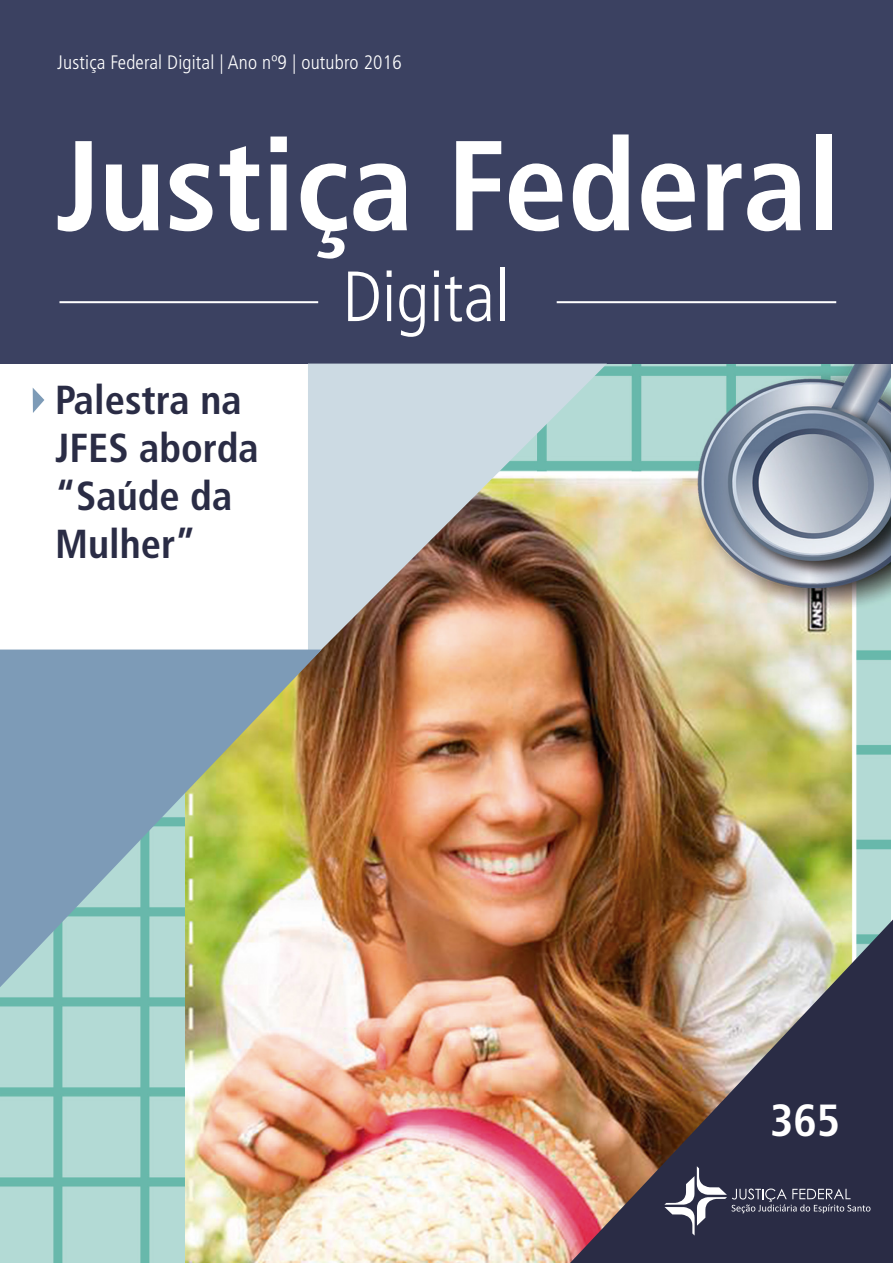
<style>
.page{position:relative;width:893px;height:1263px;background:#fff}
.page>*{position:absolute;margin:0;border:0;box-sizing:border-box;transform-origin:0 0}
.t1{font:condensed 127.65px "Frutiger 67 Bold";color:#fff}
.t2{font:condensed 70.95px "Frutiger 47 Light";color:#fff}
.t3{font:condensed 45px "Frutiger 67 Bold";color:#fff}
.t4{font:condensed 40.5px/48px "Frutiger 67 Bold";color:#2a2c45}
.t5{font:condensed 19.5px "Frutiger 47 Light";letter-spacing:.01em;color:#fff}
</style>
<div class="page">
<img style="left:184px;top:364px;width:706px;height:899px">
<img style="left:0;top:987px;width:87px;height:276px">
<img style="left:87px;top:987px;width:97px;height:276px">
<div style="left:0;top:0;width:893px;height:364px;background:#3b4161"></div>
<hr style="left:59px;top:301px;width:259px;height:2px;background:#fff">
<hr style="left:557px;top:301px;width:279px;height:2px;background:#fff">
<div style="left:0;top:364px;width:318px;height:285px;background:#fff"></div>
<img style="left:308px;top:364px;width:299px;height:299px">
<svg style="left:0;top:649px;width:322px;height:338px;background:#9bb2a2"></svg>
<img style="left:570px;top:919px;width:323px;height:344px">
<svg style="left:664px;top:1166px;width:206px;height:69px;background:#414359"></svg>
<svg style="left:33px;top:388px;width:11px;height:25px"></svg>
<p class="t5" style="left:57px;top:51px;width:346px">Justiça Federal Digital | Ano nº9 | outubro 2016</p>
<h1 class="t1" style="left:55px;top:110px;width:787px">Justiça Federal</h1>
<h2 class="t2" style="left:342px;top:256px;width:168px">Digital</h2>
<h3 class="t4" style="left:55px;top:376px;width:205px">Palestra na<br>JFES aborda “Saúde da<br>Mulher”</h3>
<h3 class="t3" style="left:770px;top:1094px;width:72px">365</h3>
</div>
